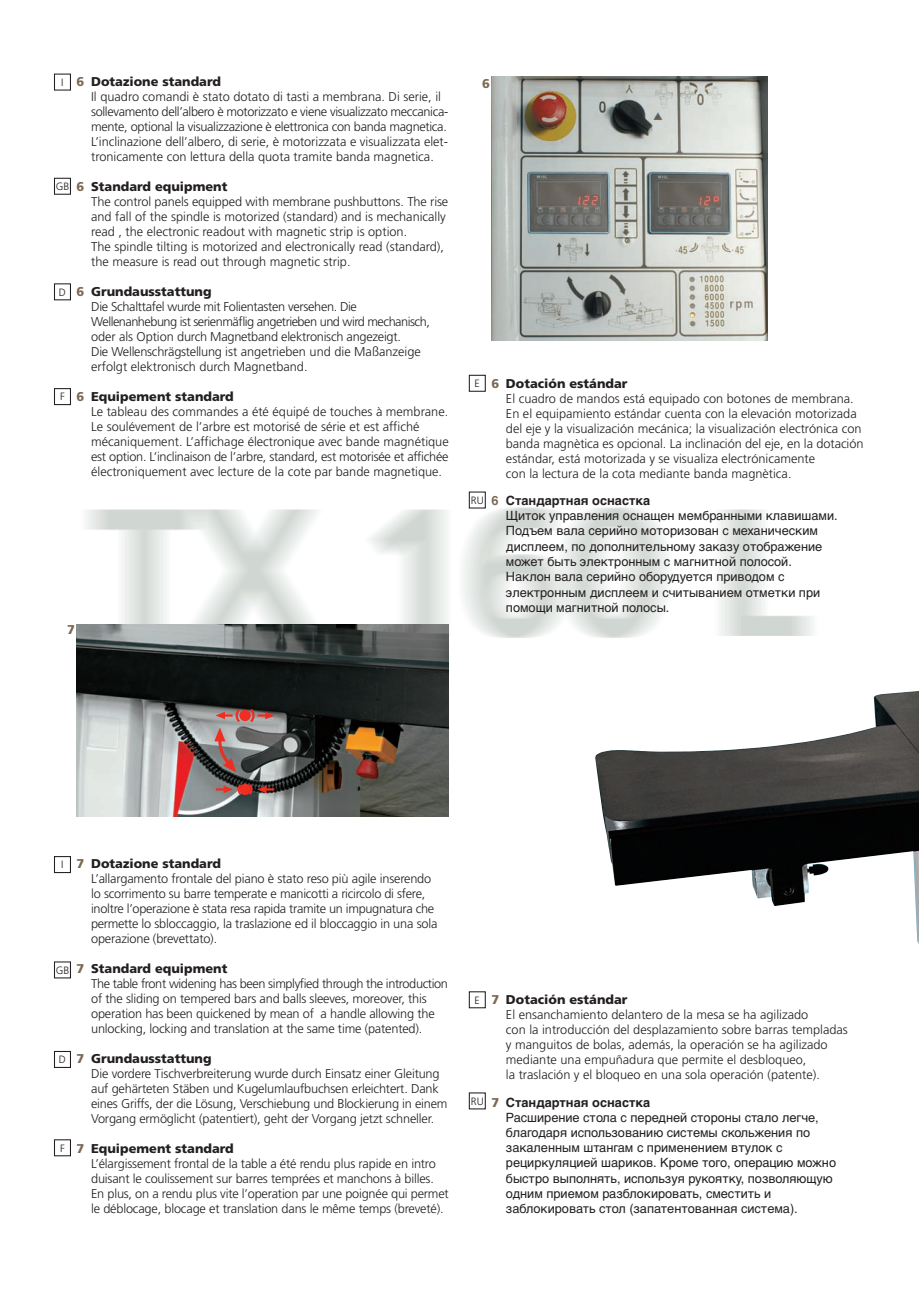
<style>
.page{position:relative;width:919px;height:1289px;background:#fff}
.page>*{position:absolute;margin:0;border:0;box-sizing:border-box;transform-origin:0 0}
.t1{font:300 12.75px/15px "Frutiger";letter-spacing:-.015em;color:#231f20}
.t2{font:12.75px/15.3px "Helvetica Cyr Upright";color:#231f20}
.t3{font:700 12.75px "Helvetica Cyr";color:#231f20}
.t4{font:900 12.75px "Frutiger";color:#7c6954}
.t5{font:300 10.65px "Frutiger";color:#231f20}
.s1{font-weight:900;color:#7c6954}
.s2{font-weight:900}
.s3{color:#7c6954}
.s4{font-family:"Frutiger";font-weight:900;color:#7c6954}
</style>
<div class="page">
<img style="left:595px;top:691px;width:323px;height:252px">
<div style="left:469px;top:991px;width:17px;height:17px;border:1px solid #231f20"></div>
<div style="left:469px;top:1092px;width:17px;height:17px;border:1px solid #231f20"></div>
<div style="left:469px;top:375px;width:17px;height:17px;border:1px solid #231f20"></div>
<div style="left:469px;top:491px;width:17px;height:17px;border:1px solid #231f20"></div>
<img style="left:491px;top:77px;width:276px;height:263px">
<img style="left:77px;top:624px;width:372px;height:192px">
<div style="left:54px;top:178px;width:17px;height:17px;border:1px solid #231f20"></div>
<div style="left:54px;top:283px;width:17px;height:17px;border:1px solid #231f20"></div>
<div style="left:54px;top:388px;width:17px;height:17px;border:1px solid #231f20"></div>
<div style="left:54px;top:74px;width:17px;height:17px;border:1px solid #231f20"></div>
<div style="left:54px;top:961px;width:17px;height:17px;border:1px solid #231f20"></div>
<div style="left:54px;top:1050px;width:17px;height:17px;border:1px solid #231f20"></div>
<div style="left:54px;top:1139px;width:17px;height:17px;border:1px solid #231f20"></div>
<div style="left:54px;top:856px;width:17px;height:17px;border:1px solid #231f20"></div>
<svg style="left:216px;top:781px;width:58px;height:16px"></svg>
<div style="left:239px;top:710px;width:12px;height:11px;background:#ee2e22;border-radius:50%"></div>
<svg style="left:214px;top:706px;width:28px;height:66px;background:#9a7d7b"></svg>
<svg style="left:248px;top:706px;width:27px;height:18px"></svg>
<p class="t5" style="left:61px;top:78px;width:4px">I</p>
<p class="t5" style="left:56px;top:182px;width:15px">GB</p>
<p class="t5" style="left:59px;top:287px;width:9px">D</p>
<p class="t5" style="left:60px;top:392px;width:6px">F</p>
<p class="t1" style="left:91px;top:75px;width:358px;text-indent:-15px"><span class="s1">6</span> <span class="s2">Dotazione standard<br></span>Il quadro comandi è stato dotato di tasti a membrana. Di serie, il sollevamento dell’albero è motorizzato e viene visualizzato meccanica&shy;mente, optional la visualizzazione è elettronica con banda magnetica.<br>L’inclinazione dell’albero, di serie, è motorizzata e visualizzata elet&shy;tronicamente con lettura della quota tramite banda magnetica.</p>
<p class="t1" style="left:91px;top:180px;width:358px;text-indent:-15px"><span class="s1">6</span> <span class="s2">Standard equipment<br></span>The control panels equipped with membrane pushbuttons. The rise and fall of the spindle is motorized (standard) and is mechanically read , the electronic readout with magnetic strip is option.<br>The spindle tilting is motorized and electronically read (standard), the measure is read out through magnetic strip.</p>
<p class="t1" style="left:91px;top:285px;width:340px;text-indent:-15px"><span class="s1">6</span> <span class="s2">Grundausstattung<br></span>Die Schalttafel wurde mit Folientasten versehen. Die Wellenanhebung ist serienmäflig angetrieben und wird mechanisch, oder als Option durch Magnetband elektronisch angezeigt.<br>Die Wellenschrägstellung ist angetrieben und die Maßanzeige erfolgt elektronisch durch Magnetband.</p>
<p class="t1" style="left:91px;top:390px;width:359px;text-indent:-15px"><span class="s1">6</span> <span class="s2">Equipement standard<br></span>Le tableau des commandes a été équipé de touches à membrane.<br>Le soulévement de l’arbre est motorisé de série et est affiché mécaniquement. L’affichage électronique avec bande magnétique est option. L’inclinaison de l’arbre, standard, est motorisée et affichée électroniquement avec lecture de la cote par bande magnetique.</p>
<p class="t4" style="left:67px;top:624px;width:9px">7</p>
<p class="t4" style="left:482px;top:78px;width:9px">6</p>
<p class="t5" style="left:474px;top:379px;width:7px">E</p>
<p class="t5" style="left:471px;top:496px;width:14px">RU</p>
<p class="t1" style="left:506px;top:377px;width:359px;text-indent:-15px"><span class="s1">6</span> <span class="s2">Dotación estándar<br></span>El cuadro de mandos está equipado con botones de membrana.<br>En el equipamiento estándar cuenta con la elevación motorizada del eje y la visualización mecánica; la visualización electrónica con banda magnètica es opcional. La inclinación del eje, en la dotación estándar, está motorizada y se visualiza electrónicamente<br>con la lectura de la cota mediante banda magnètica.</p>
<p class="t3" style="left:491px;top:495px;width:160px"><span class="s3">6</span> Стандартная оснастка</p>
<p class="t2" style="left:506px;top:509px;width:333px">Щиток управления оснащен мембранными клавишами.<br>Подъем вала серийно моторизован с механическим дисплеем, по дополнительному заказу отображение может быть электронным с магнитной полосой.<br>Наклон вала серийно оборудуется приводом с электронным дисплеем и считыванием отметки при помощи магнитной полосы.</p>
<p class="t5" style="left:61px;top:860px;width:4px">I</p>
<p class="t5" style="left:56px;top:965px;width:15px">GB</p>
<p class="t5" style="left:59px;top:1055px;width:9px">D</p>
<p class="t5" style="left:60px;top:1143px;width:6px">F</p>
<p class="t1" style="left:91px;top:856px;width:348px;text-indent:-15px"><span class="s1">7</span> <span class="s2">Dotazione standard<br></span>L’allargamento frontale del piano è stato reso più agile inserendo lo scorrimento su barre temperate e manicotti a ricircolo di sfere, inoltre l’operazione è stata resa rapida tramite un impugnatura che permette lo sbloccaggio, la traslazione ed il bloccaggio in una sola operazione (brevettato).</p>
<p class="t1" style="left:91px;top:961px;width:358px;text-indent:-15px"><span class="s1">7</span> <span class="s2">Standard equipment<br></span>The table front widening has been simplyfied through the introduction of the sliding on tempered bars and balls sleeves, moreover, this operation has been quickened by mean of a handle allowing the unlocking, locking and translation at the same time (patented).</p>
<p class="t1" style="left:91px;top:1051px;width:358px;text-indent:-15px"><span class="s1">7</span> <span class="s2">Grundausstattung<br></span>Die vordere Tischverbreiterung wurde durch Einsatz einer Gleitung auf gehärteten Stäben und Kugelumlaufbuchsen erleichtert. Dank eines Griffs, der die Lösung, Verschiebung und Blockierung in einem Vorgang ermöglicht (patentiert), geht der Vorgang jetzt schneller.</p>
<p class="t1" style="left:91px;top:1141px;width:359px;text-indent:-15px"><span class="s1">7</span> <span class="s2">Equipement standard<br></span>L’élargissement frontal de la table a été rendu plus rapide en intro duisant le coulissement sur barres temprées et manchons à billes.<br>En plus, on a rendu plus vite l’operation par une poignée qui permet le déblocage, blocage et translation dans le même temps (breveté).</p>
<p class="t5" style="left:474px;top:995px;width:7px">E</p>
<p class="t5" style="left:471px;top:1096px;width:14px">RU</p>
<p class="t1" style="left:506px;top:993px;width:343px;text-indent:-15px"><span class="s1">7</span> <span class="s2">Dotación estándar<br></span>El ensanchamiento delantero de la mesa se ha agilizado<br>con la introducción del desplazamiento sobre barras templadas y manguitos de bolas, además, la operación se ha agilizado mediante una empuñadura que permite el desbloqueo,<br>la traslación y el bloqueo en una sola operación (patente).</p>
<p class="t3" style="left:491px;top:1097px;width:160px"><span class="s4">7</span> Стандартная оснастка</p>
<p class="t2" style="left:506px;top:1110px;width:331px">Расширение стола с передней стороны стало легче, благодаря использованию системы скольжения по закаленным штангам с применением втулок с рециркуляцией шариков. Кроме того, операцию можно быстро выполнять, используя рукоятку, позволяющую одним приемом разблокировать, сместить и заблокировать стол (запатентованная система).</p>
</div>
